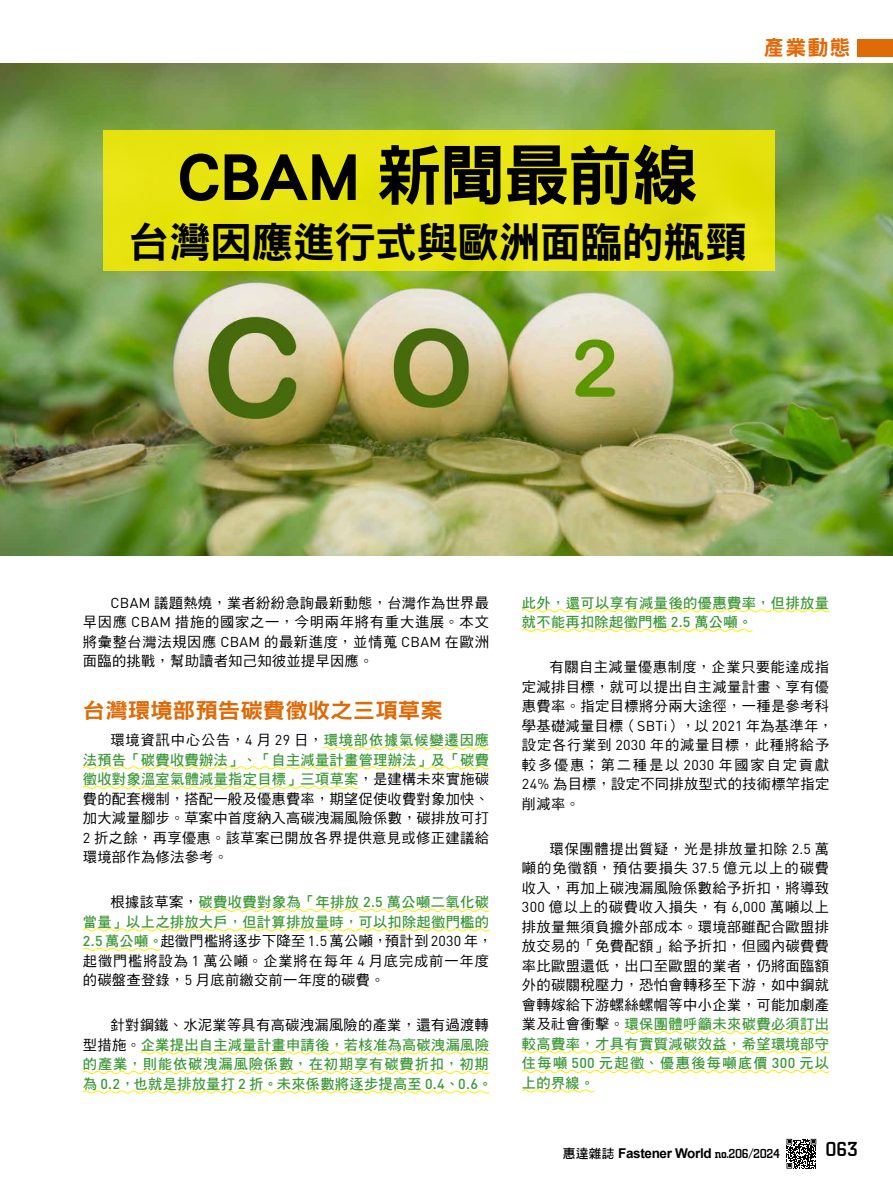
<style>
.page{position:relative;width:893px;height:1191px;background:#fff}
.page>*{position:absolute;margin:0;border:0;box-sizing:border-box;transform-origin:0 0}
.t1{font:66px "DF Hei Std W9";letter-spacing:-.03em;color:#000}
.t2{font:42px "DF Hei Std W9";letter-spacing:-.02em;color:#000}
.t3{font:21.3px "DF Hei Std W9";color:#de6a08;scale:1.05 1}
.t4{font:21px "DF Hei Std W9";color:#de6a08}
.t5{font:500 21px "City D";color:#000}
.t6{font:14.25px/19.5px "DF Hei Std W5";letter-spacing:.03em;color:#000;text-align:justify}
.t7{font:14.25px/19.5px "DF Hei Std W7";letter-spacing:.02em;color:#3d9738}
.t8{font:14.25px "DF Hei Std W5";letter-spacing:.06em;color:#000}
.t9{font:700 13.5px "Arial";letter-spacing:-.025em;color:#000}
.s1{font-size:69px}
.s2{font-family:"DIN Pro"}
.s3{font-family:"DF Hei Std W7";color:#3d9738}
.s4{font-family:"DF Hei Std W5";color:#000}
.s5{font-family:"DIN Pro";font-weight:500}
.s6{font-family:"DIN Pro";font-weight:500;color:#3d9738}
.s7{font-family:"DF Hei Std W7";font-weight:400;font-size:12.75px}
.s8{font-family:"City D";font-weight:500}
</style>
<div class="page">
<img style="left:0;top:64px;width:893px;height:491px">
<svg style="left:104px;top:131px;width:671px;height:140px;background:#e6e30e"></svg>
<svg style="left:323px;top:746px;width:167px;height:4px"></svg>
<svg style="left:82px;top:766px;width:408px;height:4px"></svg>
<svg style="left:82px;top:785px;width:277px;height:4px"></svg>
<svg style="left:198px;top:908px;width:292px;height:4px"></svg>
<svg style="left:82px;top:928px;width:408px;height:4px"></svg>
<svg style="left:82px;top:947px;width:79px;height:4px"></svg>
<svg style="left:140px;top:1051px;width:350px;height:4px"></svg>
<svg style="left:82px;top:1070px;width:408px;height:4px"></svg>
<svg style="left:82px;top:1090px;width:408px;height:4px"></svg>
<svg style="left:521px;top:609px;width:309px;height:4px"></svg>
<svg style="left:521px;top:628px;width:232px;height:4px"></svg>
<svg style="left:624px;top:1030px;width:206px;height:4px"></svg>
<svg style="left:521px;top:1050px;width:309px;height:4px"></svg>
<svg style="left:521px;top:1069px;width:309px;height:4px"></svg>
<svg style="left:521px;top:1089px;width:74px;height:4px"></svg>
<div style="left:857px;top:40px;width:36px;height:17px;background:#de6a08"></div>
<svg style="left:786px;top:1138px;width:30px;height:30px"></svg>
<h3 class="t4" style="left:763px;top:36px;width:89px">產業動態</h3>
<h1 class="t1" style="left:177px;top:139px;width:522px"><span class="s1">CBAM</span> 新聞最前線</h1>
<h2 class="t2" style="left:128px;top:219px;width:620px">台灣因應進行式與歐洲面臨的瓶頸</h2>
<p class="t6" style="left:83px;top:592px;width:408px;text-indent:28px"><span class="s2">CBAM</span> 議題熱燒，業者紛紛急詢最新動態，台灣作為世界最早因應 <span class="s2">CBAM</span> 措施的國家之一，今明兩年將有重大進展。本文將彙整台灣法規因應 <span class="s2">CBAM</span> 的最新進度，並情蒐 <span class="s2">CBAM</span> 在歐洲面臨的挑戰，幫助讀者知己知彼並提早因應。</p>
<h3 class="t3" style="left:83px;top:699px;width:344px">台灣環境部預告碳費徵收之三項草案</h3>
<p class="t8" style="left:111px;top:732px;width:380px">環境資訊中心公告，<span class="s2">4</span> 月 <span class="s2">29</span> 日，<span class="s3">環境部依據氣候變遷因應</span></p>
<p class="t7" style="left:83px;top:749px;width:408px">法預告「碳費收費辦法」、「自主減量計畫管理辦法」及「碳費徵收對象溫室氣體減量指定目標」三項草案<span class="s4">，是建構未來實施碳</span></p>
<p class="t6" style="left:83px;top:788px;width:408px">費的配套機制，搭配一般及優惠費率，期望促使收費對象加快、加大減量腳步。草案中首度納入高碳洩漏風險係數，碳排放可打<span class="s2">2</span> 折之餘，再享優惠。該草案已開放各界提供意見或修正建議給環境部作為修法參考。</p>
<p class="t7" style="left:83px;top:892px;width:408px;text-align:right"><span class="s4">根據該草案，</span>碳費收費對象為「年排放 <span class="s5">2.5</span> 萬公噸二氧化碳<br>當量」以上之排放大戶，但計算排放量時，可以扣除起徵門檻的</p>
<p class="t6" style="left:83px;top:931px;width:411px;text-align:left"><span class="s6">2.5</span> <span class="s3">萬公噸。</span>起徵門檻將逐步下降至 <span class="s2">1.5</span> 萬公噸，預計到 <span class="s2">2030</span> 年，起徵門檻將設為 <span class="s2">1</span> 萬公噸。企業將在每年 <span class="s2">4</span> 月底完成前一年度的碳盤查登錄，<span class="s2">5</span> 月底前繳交前一年度的碳費。</p>
<p class="t6" style="left:111px;top:1015px;width:380px">針對鋼鐵、水泥業等具有高碳洩漏風險的產業，還有過渡轉</p>
<p class="t7" style="left:83px;top:1034px;width:411px"><span class="s4">型措施。</span>企業提出自主減量計畫申請後，若核准為高碳洩漏風險的產業，則能依碳洩漏風險係數，在初期享有碳費折扣，初期為 <span class="s5">0.2</span>，也就是排放量打 <span class="s5">2</span> 折。未來係數將逐步提高至 <span class="s5">0.4</span>、<span class="s5">0.6</span>。</p>
<p class="t7" style="left:522px;top:592px;width:309px">此外，還可以享有減量後的優惠費率，但排放量就不能再扣除起徵門檻 <span class="s5">2.5</span> 萬公噸。</p>
<p class="t6" style="left:522px;top:657px;width:312px;text-align:left;text-indent:28px">有關自主減量優惠制度，企業只要能達成指定減排目標，就可以提出自主減量計畫、享有優惠費率。指定目標將分兩大途徑，一種是參考科學基礎減量目標（<span class="s2">SBTi</span>），以 <span class="s2">2021</span> 年為基準年，設定各行業到 <span class="s2">2030</span> 年的減量目標，此種將給予較多優惠；第二種是以 <span class="s2">2030</span> 年國家自定貢獻<br><span class="s2">24%</span> 為目標，設定不同排放型式的技術標竿指定削減率。</p>
<p class="t6" style="left:522px;top:838px;width:309px;text-indent:28px">環保團體提出質疑，光是排放量扣除 <span class="s2">2.5</span> 萬噸的免徵額，預估要損失 <span class="s2">37.5</span> 億元以上的碳費收入，再加上碳洩漏風險係數給予折扣，將導致<span class="s2">300</span> 億以上的碳費收入損失，有 <span class="s2">6,000</span> 萬噸以上排放量無須負擔外部成本。環境部雖配合歐盟排放交易的「免費配額」給予折扣，但國內碳費費率比歐盟還低，出口至歐盟的業者，仍將面臨額外的碳關稅壓力，恐怕會轉移至下游，如中鋼就會轉嫁給下游螺絲螺帽等中小企業，可能加劇產</p>
<p class="t7" style="left:522px;top:1014px;width:309px;text-align:justify"><span class="s4">業及社會衝擊。</span>環保團體呼籲未來碳費必須訂出較高費率，才具有實質減碳效益，希望環境部守住每噸 <span class="s5">500</span> 元起徵、優惠後每噸底價 <span class="s5">300</span> 元以上的界線。</p>
<p class="t9" style="left:563px;top:1143px;width:219px"><span class="s7">惠達雜誌</span> Fastener World <span class="s8">no.206/2024</span></p>
<h3 class="t5" style="left:825px;top:1138px;width:34px">063</h3>
</div>
